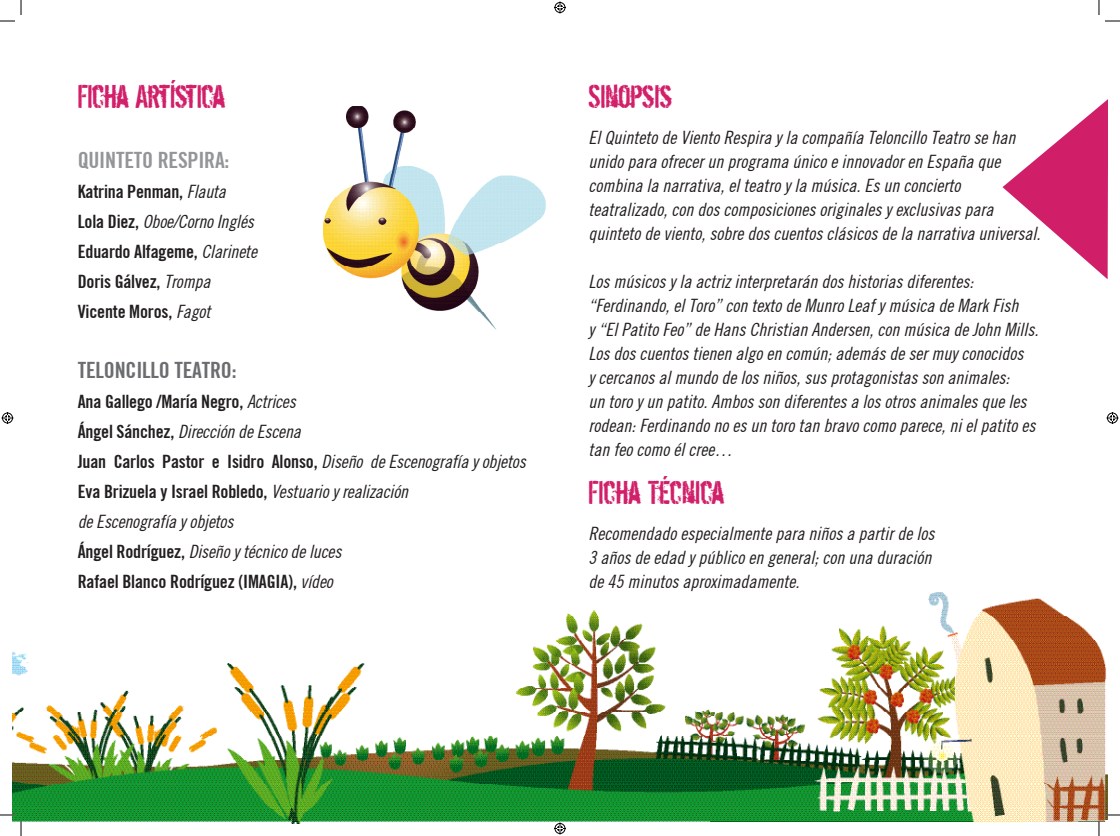
<style>
.page{position:relative;width:1120px;height:836px;background:#fff}
.page>*{position:absolute;margin:0;border:0;box-sizing:border-box;transform-origin:0 0}
.t1{font:36px "Dirty Ego";letter-spacing:-.01em;color:#d11f69}
.t2{font:22px "Trade Gothic Bold Cond Twenty";letter-spacing:-.01em;color:#6c6d70}
.t3{font:22px "Trade Gothic Bold Cond Twenty";letter-spacing:-.01em;color:#939598}
.t4{font:18px/24px "Trade Gothic Cond Eighteen Obl";color:#231f20}
.t5{font:18px "Trade Gothic Bold Cond Twenty";letter-spacing:-.01em;color:#231f20}
.s1{font-family:"Trade Gothic Cond Eighteen Obl"}
.s2{font-family:"Trade Gothic Bold Cond Twenty"}
</style>
<div class="page">
<svg style="left:1002px;top:100px;width:105px;height:179px"></svg>
<img style="left:323px;top:106px;width:222px;height:223px">
<img style="left:12px;top:593px;width:1095px;height:230px">
<svg style="left:0;top:0;width:22px;height:22px"></svg>
<svg style="left:0;top:814px;width:22px;height:22px"></svg>
<svg style="left:1098px;top:0;width:21px;height:22px"></svg>
<svg style="left:1098px;top:814px;width:21px;height:22px"></svg>
<svg style="left:554px;top:2px;width:12px;height:12px"></svg>
<svg style="left:554px;top:822px;width:12px;height:12px"></svg>
<svg style="left:2px;top:412px;width:12px;height:12px"></svg>
<svg style="left:1106px;top:412px;width:12px;height:12px"></svg>
<p class="t1" style="left:78px;top:78px;width:150px">FICHA ARTÍSTICA</p>
<p class="t3" style="left:78px;top:147px;width:153px">QUINTETO RESPIRA:</p>
<p class="t5" style="left:78px;top:181px;width:150px">Katrina Penman, <span class="s1">Flauta</span></p>
<p class="t4" style="left:78px;top:209px;width:178px"><span class="s2">Lola Diez,</span> Oboe/Corno Inglés</p>
<p class="t5" style="left:78px;top:241px;width:181px">Eduardo Alfageme, <span class="s1">Clarinete</span></p>
<p class="t5" style="left:78px;top:271px;width:134px">Doris Gálvez, <span class="s1">Trompa</span></p>
<p class="t5" style="left:78px;top:301px;width:134px">Vicente Moros, <span class="s1">Fagot</span></p>
<p class="t2" style="left:78px;top:357px;width:160px">TELONCILLO TEATRO:</p>
<p class="t5" style="left:78px;top:391px;width:219px">Ana Gallego /María Negro, <span class="s1">Actrices</span></p>
<p class="t4" style="left:78px;top:419px;width:224px"><span class="s2">Ángel Sánchez,</span> Dirección de Escena</p>
<p class="t5" style="left:78px;top:451px;width:449px">Juan Carlos Pastor e Isidro Alonso, <span class="s1">Diseño de Escenografía y objetos</span></p>
<p class="t5" style="left:78px;top:481px;width:332px">Eva Brizuela y Israel Robledo, <span class="s1">Vestuario y realización</span></p>
<p class="t4" style="left:78px;top:509px;width:157px">de Escenografía y objetos</p>
<p class="t4" style="left:78px;top:539px;width:265px"><span class="s2">Ángel Rodríguez,</span> Diseño y técnico de luces</p>
<p class="t5" style="left:78px;top:571px;width:257px">Rafael Blanco Rodríguez (IMAGIA), <span class="s1">vídeo</span></p>
<p class="t1" style="left:588px;top:78px;width:85px">SINOPSIS</p>
<p class="t4" style="left:588px;top:125px;width:428px">El Quinteto de Viento Respira y la compañía Teloncillo Teatro se han unido para ofrecer un programa único e innovador en España que</p>
<p class="t4" style="left:588px;top:173px;width:373px">combina la narrativa, el teatro y la música. Es un concierto</p>
<p class="t4" style="left:588px;top:197px;width:406px">teatralizado, con dos composiciones originales y exclusivas para</p>
<p class="t4" style="left:588px;top:221px;width:453px">quinteto de viento, sobre dos cuentos clásicos de la narrativa universal.</p>
<p class="t4" style="left:588px;top:269px;width:386px">Los músicos y la actriz interpretarán dos historias diferentes:</p>
<p class="t4" style="left:588px;top:293px;width:431px">“Ferdinando, el Toro” con texto de Munro Leaf y música de Mark Fish</p>
<p class="t4" style="left:588px;top:317px;width:451px">y “El Patito Feo” de Hans Christian Andersen, con música de John Mills.<br>Los dos cuentos tienen algo en común; además de ser muy conocidos<br>y cercanos al mundo de los niños, sus protagonistas son animales:<br>un toro y un patito. Ambos son diferentes a los otros animales que les rodean: Ferdinando no es un toro tan bravo como parece, ni el patito es tan feo como él cree…</p>
<p class="t1" style="left:588px;top:474px;width:138px">FICHA TÉCNICA</p>
<p class="t4" style="left:588px;top:521px;width:347px">Recomendado especialmente para niños a partir de los</p>
<p class="t4" style="left:588px;top:545px;width:344px">3 años de edad y público en general; con una duración</p>
<p class="t4" style="left:588px;top:569px;width:212px">de 45 minutos aproximadamente.</p>
</div>
